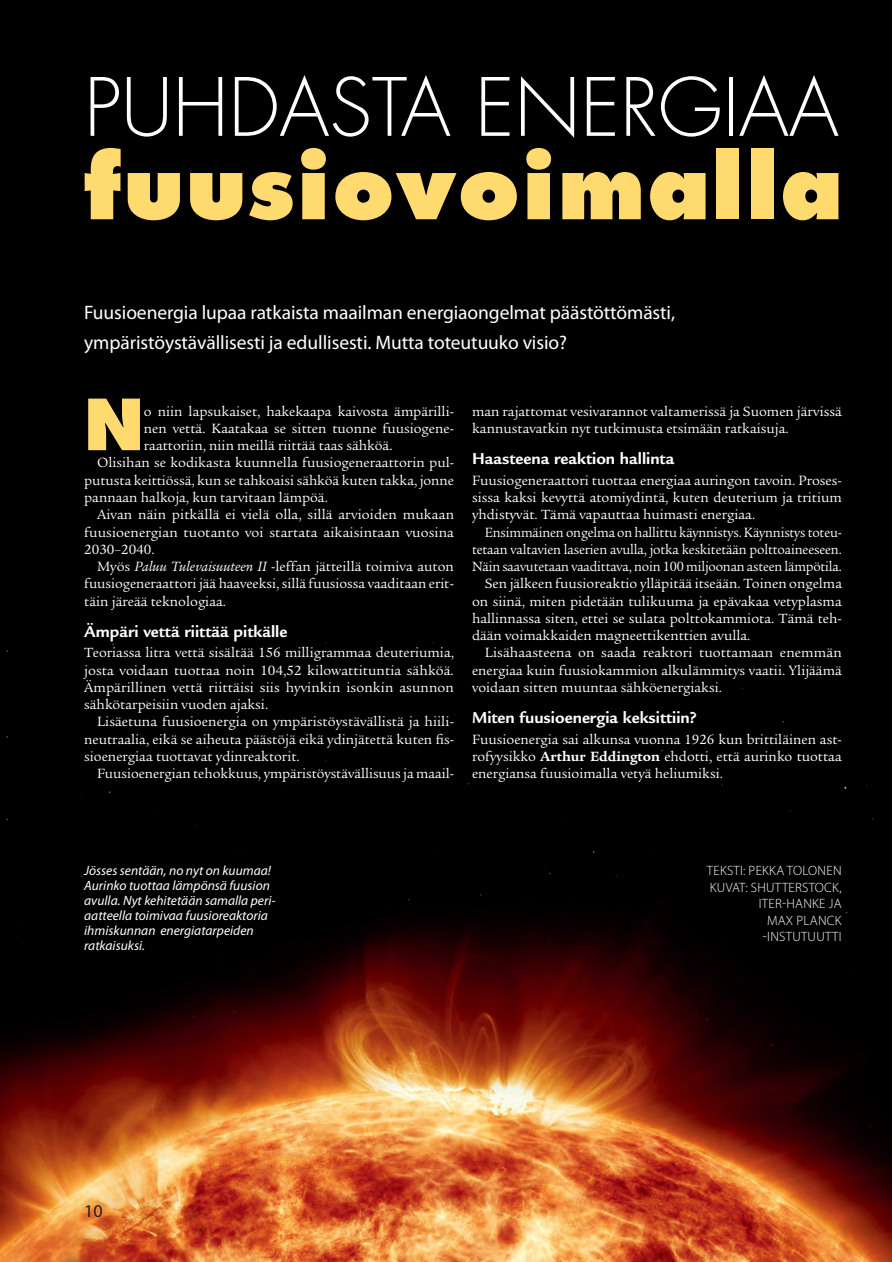
<style>
.page{position:relative;width:892px;height:1262px;background:#fff}
.page>*{position:absolute;margin:0;border:0;box-sizing:border-box;transform-origin:0 0}
.pääotsikko_2_Futura{font:800 87px "Futura Std";letter-spacing:.02em;color:#ffdb6f}
.yläotsikko{font:300 78px "Futura Std";color:#fff}
.Anf3{font:800 68.4px "Futura Std";color:#ffdb6f}
.ing{font:19.5px/30px "Myriad Pro";letter-spacing:-.005em;color:#fff}
.t1{font:18px "Myriad Pro";color:#231f20}
.VO{font:700 17.25px "Legacy Sans Std";color:#fff}
.Leipis_normaali_sis{font:14.55px/17.2px "Legacy Serif Std";color:#fff;text-align:justify}
.Leipis_normaali{font:14.55px/17.2px "Legacy Serif Std";color:#fff;text-align:justify}
.Leipis_normaali_sis-2{font:14.55px/17.2px "Legacy Serif Std";color:#fff;text-align:justify;scale:.95 1}
.Anf3-2{font:14.55px/17.2px "Legacy Serif Std";color:#fff;text-align:justify}
.kuvateksti{font:italic 13.5px/15px "Myriad Pro";color:#fff}
.TEKIJAT{font:300 13.5px "Myriad Pro";letter-spacing:.02em;color:#fff}
.s1{font-style:italic}
.s2{font-weight:700}
</style>
<div class="page">
<img style="left:0;top:0;width:891px;height:1261px">
<p class="yläotsikko" style="left:84px;top:60px;width:756px">PUHDASTA ENERGIAA</p>
<p class="pääotsikko_2_Futura" style="left:84px;top:131px;width:759px">fuusiovoimalla</p>
<p class="ing" style="left:84px;top:297px;width:592px">Fuusioenergia lupaa ratkaista maailman energiaongelmat päästöttömästi, ympäristöystävällisesti ja edullisesti. Mutta toteutuuko visio?</p>
<p class="Anf3" style="left:84px;top:381px;width:61px">N</p>
<p class="Anf3-2" style="left:144px;top:402px;width:311px">o niin lapsukaiset, hakekaapa kaivosta ämpärilli&shy;nen vettä. Kaatakaa se sitten tuonne fuusiogene&shy;raattoriin, niin meillä riittää taas sähköä.</p>
<p class="Leipis_normaali_sis" style="left:84px;top:454px;width:371px;text-indent:13px">Olisihan se kodikasta kuunnella fuusiogeneraattorin pul&shy;putusta keittiössä, kun se tahkoaisi sähköä kuten takka, jonne pannaan halkoja, kun tarvitaan lämpöä.</p>
<p class="Leipis_normaali_sis" style="left:84px;top:506px;width:371px;text-indent:13px">Aivan näin pitkällä ei vielä olla, sillä arvioiden mukaan fuusioenergian tuotanto voi startata aikaisintaan vuosina 2030–2040.</p>
<p class="Leipis_normaali_sis" style="left:84px;top:558px;width:371px;text-indent:13px">Myös <span class="s1">Paluu Tulevaisuuteen II</span> -leffan jätteillä toimiva auton fuusiogeneraattori jää haaveeksi, sillä fuusiossa vaaditaan erit&shy;täin järeää teknologiaa.</p>
<p class="VO" style="left:84px;top:621px;width:204px">Ämpäri vettä riittää pitkälle</p>
<p class="Leipis_normaali" style="left:84px;top:644px;width:371px">Teoriassa litra vettä sisältää 156 milligrammaa deuteriumia, josta voidaan tuottaa noin 104,52 kilowattituntia sähköä.<br>Ämpärillinen vettä riittäisi siis hyvinkin isonkin asunnon sähkötarpeisiin vuoden ajaksi.</p>
<p class="Leipis_normaali_sis" style="left:84px;top:713px;width:371px;text-indent:13px">Lisäetuna fuusioenergia on ympäristöystävällistä ja hiili&shy;neutraalia, eikä se aiheuta päästöjä eikä ydinjätettä kuten fis&shy;sioenergiaa tuottavat ydinreaktorit.</p>
<p class="Leipis_normaali_sis" style="left:97px;top:765px;width:358px">Fuusioenergian tehokkuus, ympäristöystävällisuus ja maail-</p>
<p class="Leipis_normaali_sis" style="left:472px;top:402px;width:371px">man rajattomat vesivarannot valtamerissä ja Suomen järvissä kannustavatkin nyt tutkimusta etsimään ratkaisuja.</p>
<p class="VO" style="left:472px;top:449px;width:204px">Haasteena reaktion hallinta</p>
<p class="Leipis_normaali" style="left:472px;top:471px;width:371px">Fuusiogeneraattori tuottaa energiaa auringon tavoin. Proses&shy;sissa kaksi kevyttä atomiydintä, kuten deuterium ja tritium yhdistyvät. Tämä vapauttaa huimasti energiaa.</p>
<p class="Leipis_normaali_sis-2" style="left:472px;top:523px;width:391px;text-indent:13px">Ensimmäinen ongelma on hallittu käynnistys. Käynnistys toteu&shy;tetaan valtavien laserien avulla, jotka keskitetään polttoaineeseen.<br>Näin saavutetaan vaadittava, noin 100 miljoonan asteen lämpötila.</p>
<p class="Leipis_normaali_sis" style="left:472px;top:575px;width:371px;text-indent:13px">Sen jälkeen fuusioreaktio ylläpitää itseään. Toinen ongelma on siinä, miten pidetään tulikuuma ja epävakaa vetyplasma hallinnassa siten, ettei se sulata polttokammiota. Tämä teh&shy;dään voimakkaiden magneettikenttien avulla.</p>
<p class="Leipis_normaali_sis" style="left:472px;top:644px;width:371px;text-indent:13px">Lisähaasteena on saada reaktori tuottamaan enemmän energiaa kuin fuusiokammion alkulämmitys vaatii. Ylijäämä voidaan sitten muuntaa sähköenergiaksi.</p>
<p class="VO" style="left:472px;top:707px;width:226px">Miten fuusioenergia keksittiin?</p>
<p class="Leipis_normaali" style="left:472px;top:730px;width:371px">Fuusioenergia sai alkunsa vuonna 1926 kun brittiläinen ast&shy;rofyysikko <span class="s2">Arthur Eddington</span> ehdotti, että aurinko tuottaa energiansa fuusioimalla vetyä heliumiksi.</p>
<p class="kuvateksti" style="left:84px;top:862px;width:188px">Jösses sentään, no nyt on kuumaa!</p>
<p class="kuvateksti" style="left:84px;top:877px;width:193px">Aurinko tuottaa lämpönsä fuusion avulla. Nyt kehitetään samalla peri-</p>
<p class="kuvateksti" style="left:84px;top:907px;width:185px">aatteella toimivaa fuusioreaktoria</p>
<p class="kuvateksti" style="left:84px;top:922px;width:171px">ihmiskunnan energiatarpeiden</p>
<p class="kuvateksti" style="left:84px;top:937px;width:62px">ratkaisuksi.</p>
<p class="TEKIJAT" style="left:706px;top:862px;width:136px">TEKSTI: PEKKA TOLONEN</p>
<p class="TEKIJAT" style="left:709px;top:878px;width:133px">KUVAT: SHUTTERSTOCK,</p>
<p class="TEKIJAT" style="left:758px;top:895px;width:84px">ITER-HANKE JA</p>
<p class="TEKIJAT" style="left:767px;top:911px;width:76px">MAX PLANCK</p>
<p class="TEKIJAT" style="left:762px;top:928px;width:80px">-INSTUTUUTTI</p>
<p class="t1" style="left:84px;top:1199px;width:20px">10</p>
</div>
